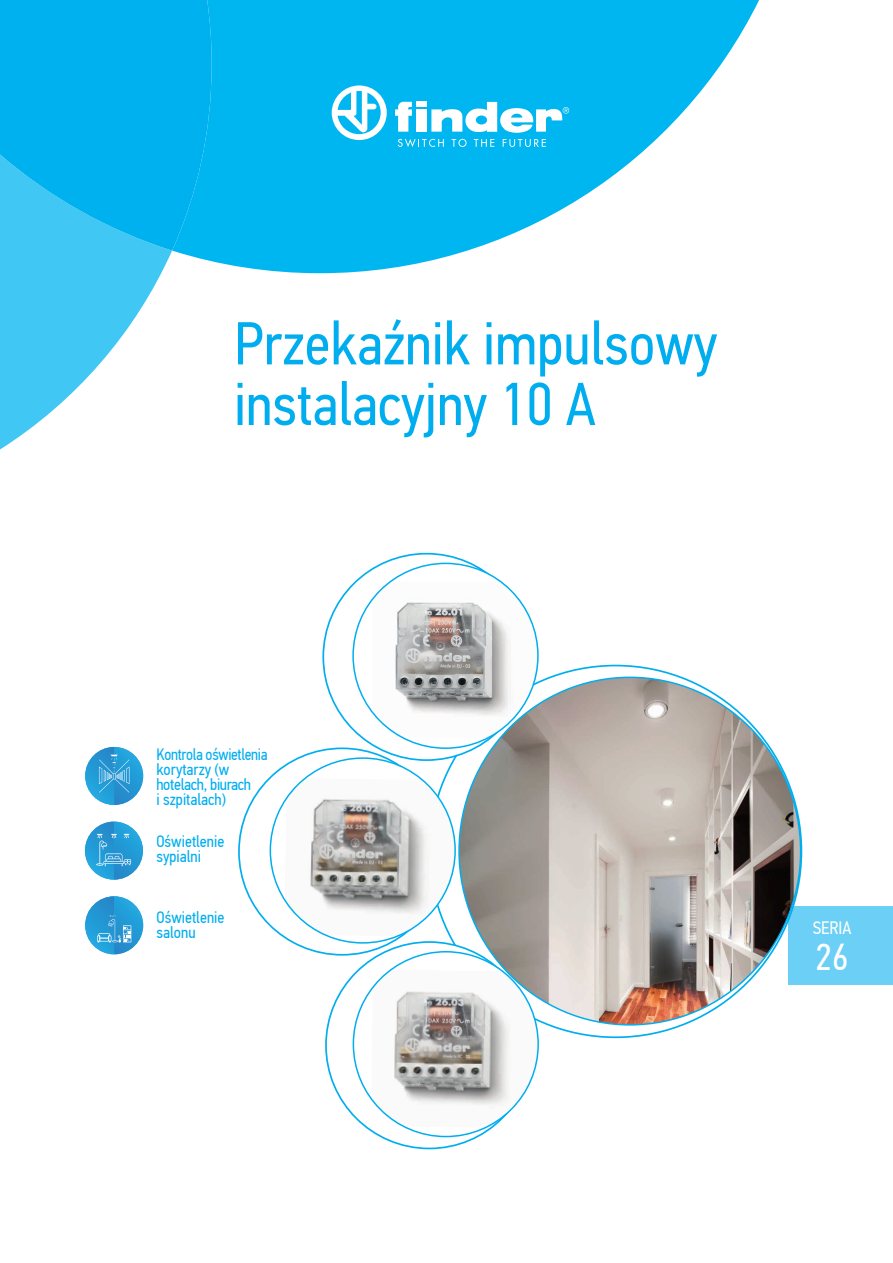
<style>
.page{position:relative;width:893px;height:1263px;background:#fff}
.page>*{position:absolute;margin:0;border:0;box-sizing:border-box;transform-origin:0 0}
.t1{font:60.6px/60.6px "PF Din Text Cond Pro";color:#00aeef}
.t2{font:37.5px "PF Din Text Cond Pro";color:#fff}
.t3{font:18px "PF Din Text Cond Pro";color:#fff}
.t4{font:16.5px/15px "PF Din Text Cond Pro";letter-spacing:-.02em;color:#00aeef}
.t5{font:16.5px/15px "PF Din Text Cond Pro";color:#00aeef}
</style>
<div class="page">
<div style="left:788px;top:906px;width:105px;height:78px;background:#6bcff6"></div>
<img style="left:85px;top:896px;width:58px;height:58px">
<svg style="left:97px;top:915px;width:34px;height:27px"></svg>
<img style="left:85px;top:747px;width:58px;height:58px">
<svg style="left:99px;top:755px;width:30px;height:38px"></svg>
<img style="left:85px;top:822px;width:58px;height:58px">
<svg style="left:96px;top:834px;width:35px;height:32px"></svg>
<svg style="left:173px;top:0;width:586px;height:273px;fill:#00b6f0"></svg>
<svg style="left:0;top:251px;width:172px;height:198px;fill:#40c7f4"></svg>
<svg style="left:0;top:0;width:212px;height:251px;background:#08b4ef"></svg>
<svg style="left:332px;top:85px;width:55px;height:55px"></svg>
<svg style="left:431px;top:102px;width:138px;height:31px"></svg>
<svg style="left:395px;top:102px;width:17px;height:30px"></svg>
<div style="left:416px;top:109px;width:10px;height:23px;background:#fff"></div>
<div style="left:416px;top:102px;width:10px;height:5px;background:#fff"></div>
<svg style="left:398px;top:139px;width:46px;height:8px"></svg>
<svg style="left:452px;top:139px;width:15px;height:8px"></svg>
<svg style="left:474px;top:139px;width:20px;height:8px"></svg>
<svg style="left:503px;top:139px;width:43px;height:8px"></svg>
<svg style="left:547px;top:665px;width:255px;height:373px"></svg>
<svg style="left:238px;top:553px;width:301px;height:596px"></svg>
<svg style="left:458px;top:676px;width:343px;height:349px"></svg>
<h1 class="t1" style="left:234px;top:313px;width:484px">Przekaźnik impulsowy instalacyjny 10 A</h1>
<p class="t4" style="left:156px;top:747px;width:113px">Kontrola oświetlenia korytarzy (w hotelach, biurach<br>i szpitalach)</p>
<p class="t5" style="left:156px;top:834px;width:69px">Oświetlenie sypialni</p>
<p class="t5" style="left:156px;top:910px;width:69px">Oświetlenie salonu</p>
<p class="t3" style="left:813px;top:917px;width:40px">SЕRIA</p>
<h2 class="t2" style="left:815px;top:935px;width:34px">26</h2>
</div>
